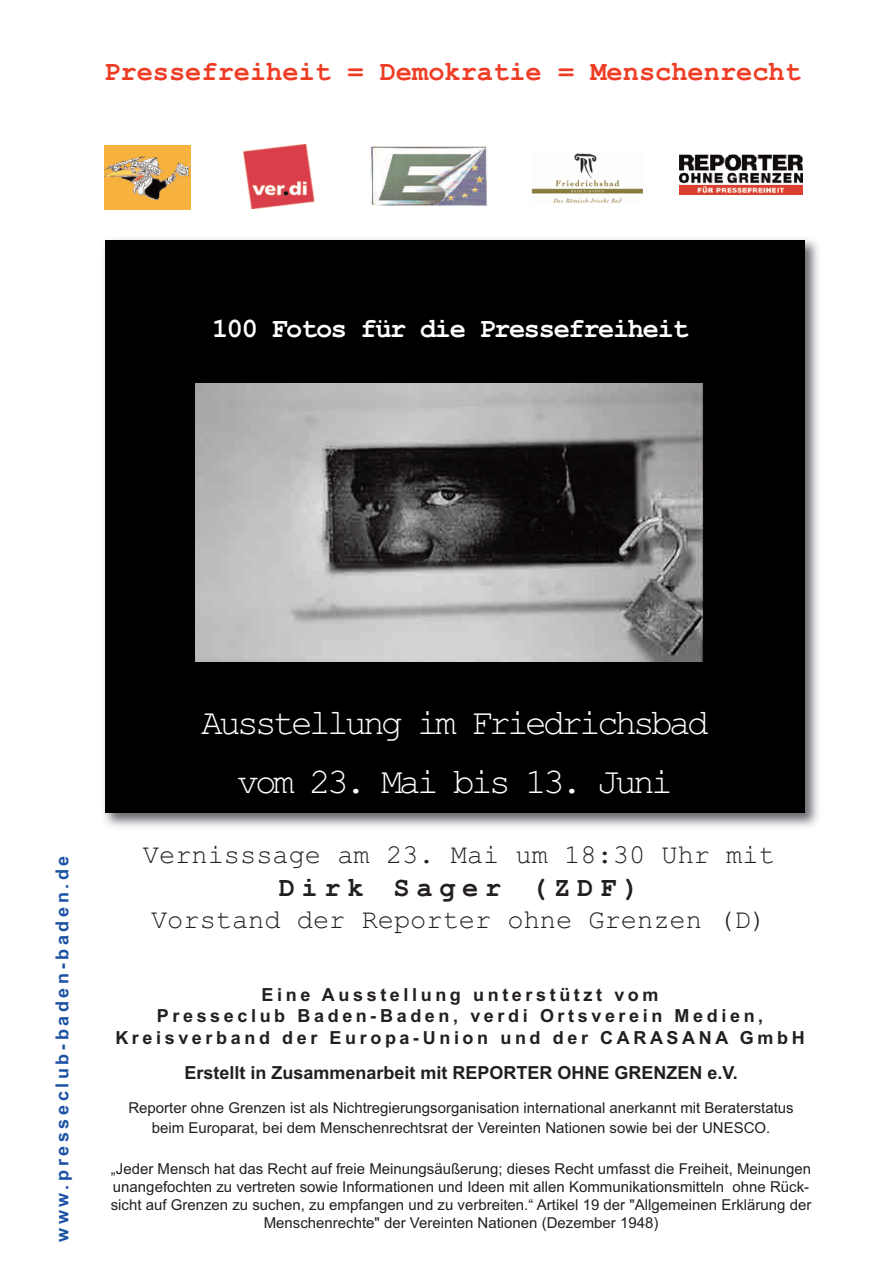
<style>
.page{position:relative;width:893px;height:1263px;background:#fff}
.page>*{position:absolute;margin:0;border:0;box-sizing:border-box;transform-origin:0 0}
.t1{font:36px/58.5px "Courier New";letter-spacing:-.1em;color:#fff;text-align:center}
.t2{font:27px "Courier New";color:#231f20}
.t3{font:700 27px "Courier New";color:#ef3c25}
.t4{font:700 27px "Courier New";letter-spacing:-.05em;color:#fff}
.t5{font:700 27px "Courier New";letter-spacing:.25em;color:#231f20}
.t6{font:700 18px/21.6px "Arial";letter-spacing:.2em;color:#231f20;text-align:center}
.t7{font:700 18px "Arial";color:#231f20}
.t8{font:700 18px "Arial";letter-spacing:.2em;color:#1c52a4}
.t9{font:15px/18px "Arial";color:#231f20;text-align:center}
</style>
<div class="page">
<img style="left:104px;top:146px;width:87px;height:64px">
<img style="left:680px;top:154px;width:122px;height:41px">
<img style="left:532px;top:153px;width:110px;height:50px">
<img style="left:244px;top:145px;width:71px;height:63px">
<div style="left:371px;top:145px;width:117px;height:64px;background:linear-gradient(to right,#fff,#fff)"></div>
<img style="left:371px;top:147px;width:117px;height:60px">
<img style="left:104px;top:239px;width:715px;height:588px">
<div style="left:105px;top:240px;width:700px;height:573px;background:#000"></div>
<img style="left:196px;top:383px;width:508px;height:278px">
<h2 class="t3" style="left:104px;top:55px;width:698px">Pressefreiheit = Demokratie = Menschenrecht</h2>
<h2 class="t4" style="left:212px;top:311px;width:478px">100 Fotos für die Pressefreiheit</h2>
<p class="t8" style="left:52px;top:1242px;width:388px;rotate:-90deg">www.presseclub-baden-baden.de</p>
<h1 class="t1" style="left:201px;top:692px;width:509px">Ausstellung im Friedrichsbad vom 23. Mai bis 13. Juni</h1>
<h2 class="t2" style="left:143px;top:838px;width:633px">Vernisssage am 23. Mai um 18:30 Uhr mit</h2>
<h2 class="t5" style="left:279px;top:871px;width:362px">Dirk Sager (ZDF)</h2>
<h2 class="t2" style="left:151px;top:903px;width:617px">Vorstand der Reporter ohne Grenzen (D)</h2>
<p class="t6" style="left:115px;top:984px;width:691px">Eine Ausstellung unterstützt vom<br>Presseclub Baden-Baden, verdi Ortsverein Medien,<br>Kreisverband der Europa-Union und der CARASANA GmbH</p>
<p class="t7" style="left:184px;top:1062px;width:555px">Erstellt in Zusammenarbeit mit REPORTER OHNE GRENZEN e.V.</p>
<p class="t9" style="left:128px;top:1097px;width:667px;line-height:20.2px">Reporter ohne Grenzen ist als Nichtregierungsorganisation international anerkannt mit Beraterstatus beim Europarat, bei dem Menschenrechtsrat der Vereinten Nationen sowie bei der UNESCO.</p>
<p class="t9" style="left:111px;top:1160px;width:702px">„Jeder Mensch hat das Recht auf freie Meinungsäußerung; dieses Recht umfasst die Freiheit, Meinungen unangefochten zu vertreten sowie Informationen und Ideen mit allen Kommunikationsmitteln ohne Rück&shy;sicht auf Grenzen zu suchen, zu empfangen und zu verbreiten.“ Artikel 19 der "Allgemeinen Erklärung der Menschenrechte" der Vereinten Nationen (Dezember 1948)</p>
</div>
